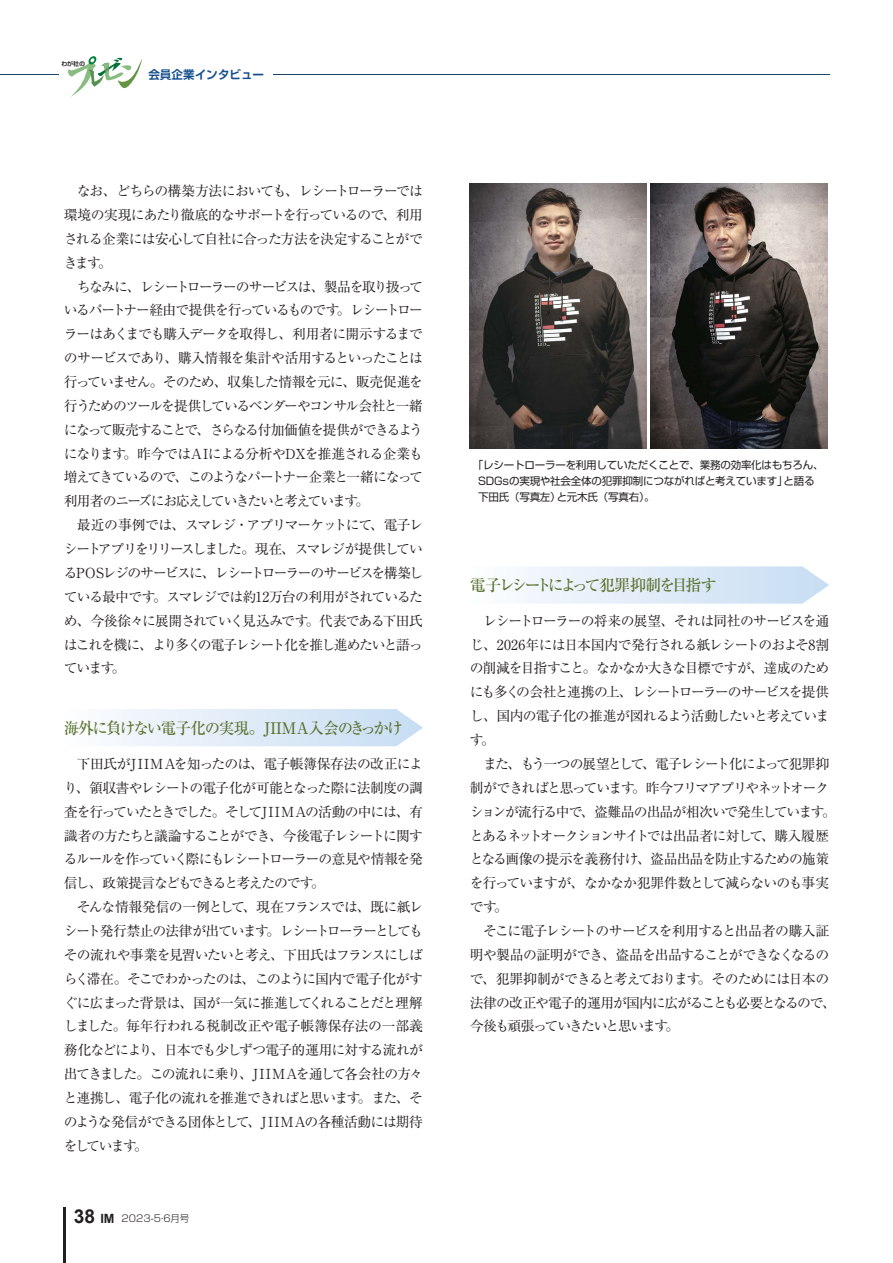
<style>
.page{position:relative;width:893px;height:1263px;background:#fff}
.page>*{position:absolute;margin:0;border:0;box-sizing:border-box;transform-origin:0 0}
.t1{font:15.9px "Ryumin Pr 6 Medium 90 msp RKSJ H";letter-spacing:-.06em;color:#5a712d;scale:.96 1}
.t2{font:15.9px "Ryumin Pr 6 Medium 90 msp RKSJ H";letter-spacing:-.15em;color:#5a712d}
.t3{font:13.8px/23.9px "Ryumin Pr 6 Regular 90 msp RKSJ H";letter-spacing:-.085em;color:#231f20;text-align:justify}
.t4{font:11.7px "Shin Go Pr 6 De Bold 90 msp RKSJ H";color:#144e8c}
.t5{font:10.65px/15.9px "Shin Go Pr 6 Regular 90 msp RKSJ H";letter-spacing:-.02em;color:#231f20}
.t6{font:9.6px "Shin Go Pro Light 90 msp RKSJ H";color:#231f20}
.t7{font:6px "Shin Go Pr 6 De Bold 90 msp RKSJ H";color:#231f20}
.s1{font-family:"Arial";font-weight:700;font-size:19.2px}
.s2{font-family:"Arial";font-weight:700;font-size:12.75px}
</style>
<div class="page">
<svg style="left:523px;top:566px;width:306px;height:38px"></svg>
<svg style="left:116px;top:709px;width:307px;height:37px"></svg>
<hr style="left:64px;top:1208px;width:2px;height:55px;background:#231f20">
<hr style="left:0;top:74px;width:829px;height:1px;background:#18466f">
<div style="left:59px;top:69px;width:214px;height:32px;background:#fff"></div>
<svg style="left:68px;top:56px;width:74px;height:41px"></svg>
<img style="left:470px;top:184px;width:177px;height:265px">
<img style="left:650px;top:184px;width:177px;height:265px">
<p class="t7" style="left:61px;top:62px;width:25px">わが社の</p>
<p class="t4" style="left:148px;top:70px;width:117px">会員企業インタビュー</p>
<p class="t3" style="left:64px;top:181px;width:361px;text-indent:13px">なお、どちらの構築方法においても、レシートローラーでは環境の実現にあたり徹底的なサポートを行っているので、利用される企業には安心して自社に合った方法を決定することができます。</p>
<p class="t3" style="left:64px;top:276px;width:361px;text-indent:13px">ちなみに、レシートローラーのサービスは、製品を取り扱っているパートナー経由で提供を行っているものです。レシートローラーはあくまでも購入データを取得し、利用者に開示するまでのサービスであり、購入情報を集計や活用するといったことは行っていません。そのため、収集した情報を元に、販売促進を行うためのツールを提供しているベンダーやコンサル会社と一緒になって販売することで、さらなる付加価値を提供ができるようになります。昨今ではAIによる分析やDXを推進される企業も増えてきているので、このようなパートナー企業と一緒になって利用者のニーズにお応えしていきたいと考えています。</p>
<p class="t3" style="left:64px;top:515px;width:361px;text-indent:13px">最近の事例では、スマレジ・アプリマーケットにて、電子レシートアプリをリリースしました。現在、スマレジが提供しているPOSレジのサービスに、レシートローラーのサービスを構築している最中です。スマレジでは約12万台の利用がされているため、今後徐々に展開されていく見込みです。代表である下田氏はこれを機に、より多くの電子レシート化を推し進めたいと語っています。</p>
<p class="t1" style="left:64px;top:722px;width:355px">海外に負けない電子化の実現。JIIMA入会のきっかけ</p>
<p class="t3" style="left:64px;top:754px;width:361px;text-indent:13px">下田氏がJIIMAを知ったのは、電子帳簿保存法の改正により、領収書やレシートの電子化が可能となった際に法制度の調査を行っていたときでした。そしてJIIMAの活動の中には、有識者の方たちと議論することができ、今後電子レシートに関するルールを作っていく際にもレシートローラーの意見や情報を発信し、政策提言などもできると考えたのです。</p>
<p class="t3" style="left:64px;top:897px;width:361px;text-indent:13px">そんな情報発信の一例として、現在フランスでは、既に紙レシート発行禁止の法律が出ています。レシートローラーとしてもその流れや事業を見習いたいと考え、下田氏はフランスにしばらく滞在。そこでわかったのは、このように国内で電子化がすぐに広まった背景は、国が一気に推進してくれることだと理解しました。毎年行われる税制改正や電子帳簿保存法の一部義務化などにより、日本でも少しずつ電子的運用に対する流れが出てきました。この流れに乗り、JIIMAを通して各会社の方々と連携し、電子化の流れを推進できればと思います。また、そのような発信ができる団体として、JIIMAの各種活動には期待をしています。</p>
<p class="t6" style="left:74px;top:1215px;width:117px"><span class="s1">38</span> <span class="s2">IM</span> 2023-5・6月号</p>
<p class="t5" style="left:478px;top:458px;width:347px;text-indent:-5px">「レシートローラーを利用していただくことで、業務の効率化はもちろん、<br>SDGsの実現や社会全体の犯罪抑制につながればと考えています」と語る下田氏（写真左）と元木氏（写真右）。</p>
<p class="t2" style="left:470px;top:579px;width:248px">電子レシートによって犯罪抑制を目指す</p>
<p class="t3" style="left:470px;top:610px;width:361px;text-indent:13px">レシートローラーの将来の展望、それは同社のサービスを通じ、2026年には日本国内で発行される紙レシートのおよそ8割の削減を目指すこと。なかなか大きな目標ですが、達成のためにも多くの会社と連携の上、レシートローラーのサービスを提供し、国内の電子化の推進が図れるよう活動したいと考えています。</p>
<p class="t3" style="left:470px;top:754px;width:367px;text-align:left;text-indent:13px">また、もう一つの展望として、電子レシート化によって犯罪抑制ができればと思っています。昨今フリマアプリやネットオークションが流行る中で、盗難品の出品が相次いで発生しています。とあるネットオークションサイトでは出品者に対して、購入履歴となる画像の提示を義務付け、盗品出品を防止するための施策を行っていますが、なかなか犯罪件数として減らないのも事実です。</p>
<p class="t3" style="left:470px;top:921px;width:367px;text-align:left;text-indent:13px">そこに電子レシートのサービスを利用すると出品者の購入証明や製品の証明ができ、盗品を出品することができなくなるので、犯罪抑制ができると考えております。そのためには日本の法律の改正や電子的運用が国内に広がることも必要となるので、今後も頑張っていきたいと思います。</p>
</div>
